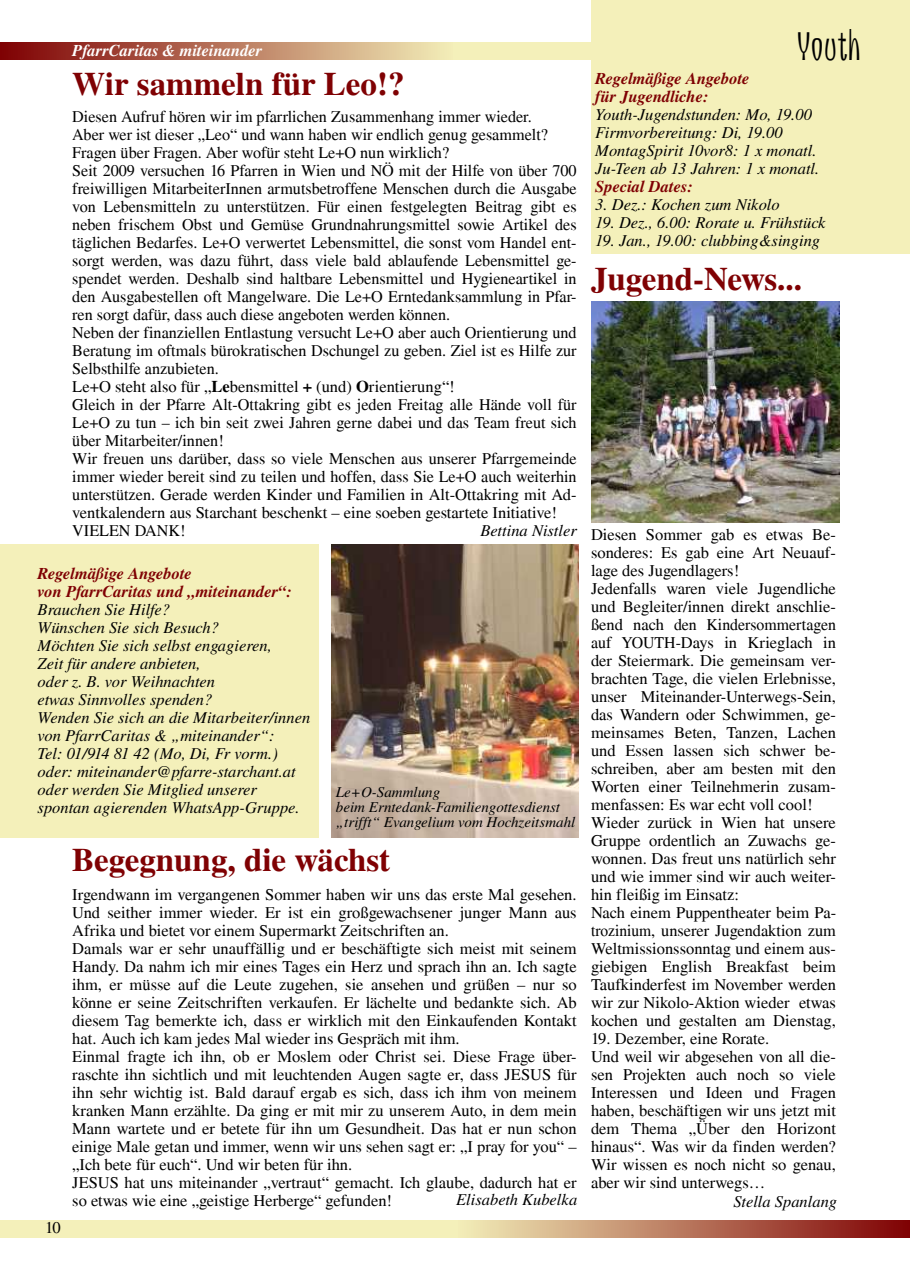
<style>
.page{position:relative;width:910px;height:1280px;background:#fff}
.page>*{position:absolute;margin:0;border:0;box-sizing:border-box;transform-origin:0 0}
.t1{font:41.4px "Combo";color:#000;scale:.69 1}
.t2{font:500 33px "Nimbus Roman No 9 L";color:#7f0103}
.t3{font:16.5px/18px "Nimbus Roman No 9 L";color:#000}
.t4{font:italic 16.5px/18px "Nimbus Rom No 9 L";color:#000}
.t5{font:italic 500 16.5px/18px "Nimbus Rom No 9 L";color:#7f0103}
.t6{font:italic 500 16.5px "Nimbus Rom No 9 L";color:#fff}
.t7{font:italic 15px/15px "Nimbus Rom No 9 L";color:#000}
.s1{font-weight:500}
</style>
<div class="page">
<svg style="left:0;top:43px;width:591px;height:17px;background:#c69373"></svg>
<svg style="left:0;top:1220px;width:910px;height:17px;background:#d6b48c"></svg>
<img style="left:591px;top:302px;width:248px;height:221px">
<img style="left:332px;top:544px;width:246px;height:294px">
<div style="left:591px;top:0;width:319px;height:254px;background:#f4f0ba"></div>
<div style="left:0;top:544px;width:319px;height:294px;background:#f4f0ba"></div>
<p class="t6" style="left:72px;top:45px;width:192px">PfarrCaritas &amp; miteinander</p>
<h1 class="t1" style="left:797px;top:23px;width:94px">Youth</h1>
<h2 class="t2" style="left:72px;top:69px;width:334px">Wir sammeln für Leo!?</h2>
<p class="t5" style="left:595px;top:71px;width:156px">Regelmäßige Angebote für Jugendliche:</p>
<p class="t4" style="left:595px;top:107px;width:226px">Youth-Jugendstunden: Mo, 19.00<br>Firmvorbereitung: Di, 19.00<br>MontagSpirit 10vor8: 1 x monatl.<br>Ju-Teen ab 13 Jahren: 1 x monatl.</p>
<p class="t5" style="left:595px;top:179px;width:99px">Special Dates:</p>
<p class="t4" style="left:595px;top:197px;width:186px">3. Dez.: Kochen zum Nikolo</p>
<p class="t4" style="left:595px;top:215px;width:232px">19. Dez., 6.00: Rorate u. Frühstück</p>
<p class="t4" style="left:595px;top:233px;width:226px">19. Jan., 19.00: clubbing&amp;singing</p>
<p class="t3" style="left:72px;top:108px;width:506px">Diesen Aufruf hören wir im pfarrlichen Zusammenhang immer wieder.<br>Aber wer ist dieser „Leo“ und wann haben wir endlich genug gesammelt?<br>Fragen über Fragen. Aber wofür steht Le+O nun wirklich?<br>Seit 2009 versuchen 16 Pfarren in Wien und NÖ mit der Hilfe von über 700 freiwilligen MitarbeiterInnen armutsbetroffene Menschen durch die Ausgabe von Lebensmitteln zu unterstützen. Für einen festgelegten Beitrag gibt es neben frischem Obst und Gemüse Grundnahrungsmittel sowie Artikel des täglichen Bedarfes. Le+O verwertet Lebensmittel, die sonst vom Handel ent&shy;sorgt werden, was dazu führt, dass viele bald ablaufende Lebensmittel ge&shy;spendet werden. Deshalb sind haltbare Lebensmittel und Hygieneartikel in den Ausgabestellen oft Mangelware. Die Le+O Erntedanksammlung in Pfar&shy;ren sorgt dafür, dass auch diese angeboten werden können.<br>Neben der finanziellen Entlastung versucht Le+O aber auch Orientierung und Beratung im oftmals bürokratischen Dschungel zu geben. Ziel ist es Hilfe zur Selbsthilfe anzubieten.<br>Le+O steht also für „<span class="s1">Le</span>bensmittel <span class="s1">+</span> (und) <span class="s1">O</span>rientierung“!<br>Gleich in der Pfarre Alt-Ottakring gibt es jeden Freitag alle Hände voll für Le+O zu tun – ich bin seit zwei Jahren gerne dabei und das Team freut sich über Mitarbeiter/innen!<br>Wir freuen uns darüber, dass so viele Menschen aus unserer Pfarrgemeinde immer wieder bereit sind zu teilen und hoffen, dass Sie Le+O auch weiterhin unterstützen. Gerade werden Kinder und Familien in Alt-Ottakring mit Ad&shy;ventkalendern aus Starchant beschenkt – eine soeben gestartete Initiative!<br>VIELEN DANK!</p>
<h2 class="t2" style="left:591px;top:263px;width:212px">Jugend-News...</h2>
<p class="t4" style="left:480px;top:523px;width:98px">Bettina Nistler</p>
<p class="t3" style="left:591px;top:526px;width:247px">Diesen Sommer gab es etwas Be&shy;sonderes: Es gab eine Art Neuauf&shy;lage des Jugendlagers!<br>Jedenfalls waren viele Jugendliche und Begleiter/innen direkt anschlie&shy;ßend nach den Kindersommertagen auf YOUTH-Days in Krieglach in der Steiermark. Die gemeinsam ver&shy;brachten Tage, die vielen Erlebnisse, unser Miteinander-Unterwegs-Sein, das Wandern oder Schwimmen, ge&shy;meinsames Beten, Tanzen, Lachen und Essen lassen sich schwer be&shy;schreiben, aber am besten mit den Worten einer Teilnehmerin zusam&shy;menfassen: Es war echt voll cool!<br>Wieder zurück in Wien hat unsere Gruppe ordentlich an Zuwachs ge&shy;wonnen. Das freut uns natürlich sehr und wie immer sind wir auch weiter&shy;hin fleißig im Einsatz:<br>Nach einem Puppentheater beim Pa&shy;trozinium, unserer Jugendaktion zum Weltmissionssonntag und einem aus&shy;giebigen English Breakfast beim Taufkinderfest im November werden wir zur Nikolo-Aktion wieder etwas kochen und gestalten am Dienstag,</p>
<p class="t3" style="left:591px;top:1030px;width:246px">19. Dezember, eine Rorate.<br>Und weil wir abgesehen von all die&shy;sen Projekten auch noch so viele<br>Interessen und Ideen und Fragen haben, beschäftigen wir uns jetzt mit dem Thema „Über den Horizont hinaus“. Was wir da finden werden?<br>Wir wissen es noch nicht so genau, aber wir sind unterwegs…</p>
<p class="t5" style="left:38px;top:566px;width:256px">Regelmäßige Angebote<br>von PfarrCaritas und „miteinander“:</p>
<p class="t4" style="left:38px;top:602px;width:274px">Brauchen Sie Hilfe?<br>Wünschen Sie sich Besuch?<br>Möchten Sie sich selbst engagieren,<br>Zeit für andere anbieten,<br>oder z. B. vor Weihnachten<br>etwas Sinnvolles spenden?<br>Wenden Sie sich an die Mitarbeiter/innen von PfarrCaritas &amp; „miteinander“:<br>Tel: 01/914 81 42 (Mo, Di, Fr vorm.) oder: miteinander@pfarre-starchant.at oder werden Sie Mitglied unserer spontan agierenden WhatsApp-Gruppe.</p>
<p class="t7" style="left:336px;top:786px;width:241px">Le+O-Sammlung<br>beim Erntedank-Familiengottesdienst „trifft“ Evangelium vom Hochzeitsmahl</p>
<h2 class="t2" style="left:72px;top:845px;width:319px">Begegnung, die wächst</h2>
<p class="t3" style="left:72px;top:886px;width:506px">Irgendwann im vergangenen Sommer haben wir uns das erste Mal gesehen.<br>Und seither immer wieder. Er ist ein großgewachsener junger Mann aus Afrika und bietet vor einem Supermarkt Zeitschriften an.<br>Damals war er sehr unauffällig und er beschäftigte sich meist mit seinem Handy. Da nahm ich mir eines Tages ein Herz und sprach ihn an. Ich sagte ihm, er müsse auf die Leute zugehen, sie ansehen und grüßen – nur so könne er seine Zeitschriften verkaufen. Er lächelte und bedankte sich. Ab diesem Tag bemerkte ich, dass er wirklich mit den Einkaufenden Kontakt hat. Auch ich kam jedes Mal wieder ins Gespräch mit ihm.<br>Einmal fragte ich ihn, ob er Moslem oder Christ sei. Diese Frage über&shy;raschte ihn sichtlich und mit leuchtenden Augen sagte er, dass JESUS für ihn sehr wichtig ist. Bald darauf ergab es sich, dass ich ihm von meinem kranken Mann erzählte. Da ging er mit mir zu unserem Auto, in dem mein Mann wartete und er betete für ihn um Gesundheit. Das hat er nun schon einige Male getan und immer, wenn wir uns sehen sagt er: „I pray for you“ – „Ich bete für euch“. Und wir beten für ihn.<br>JESUS hat uns miteinander „vertraut“ gemacht. Ich glaube, dadurch hat er so etwas wie eine „geistige Herberge“ gefunden!</p>
<p class="t4" style="left:456px;top:1192px;width:123px">Elisabeth Kubelka</p>
<p class="t4" style="left:734px;top:1194px;width:105px">Stella Spanlang</p>
<p class="t3" style="left:45px;top:1219px;width:17px">10</p>
<p class="t3" style="left:51px;top:1220px;width:17px">10</p>
</div>
